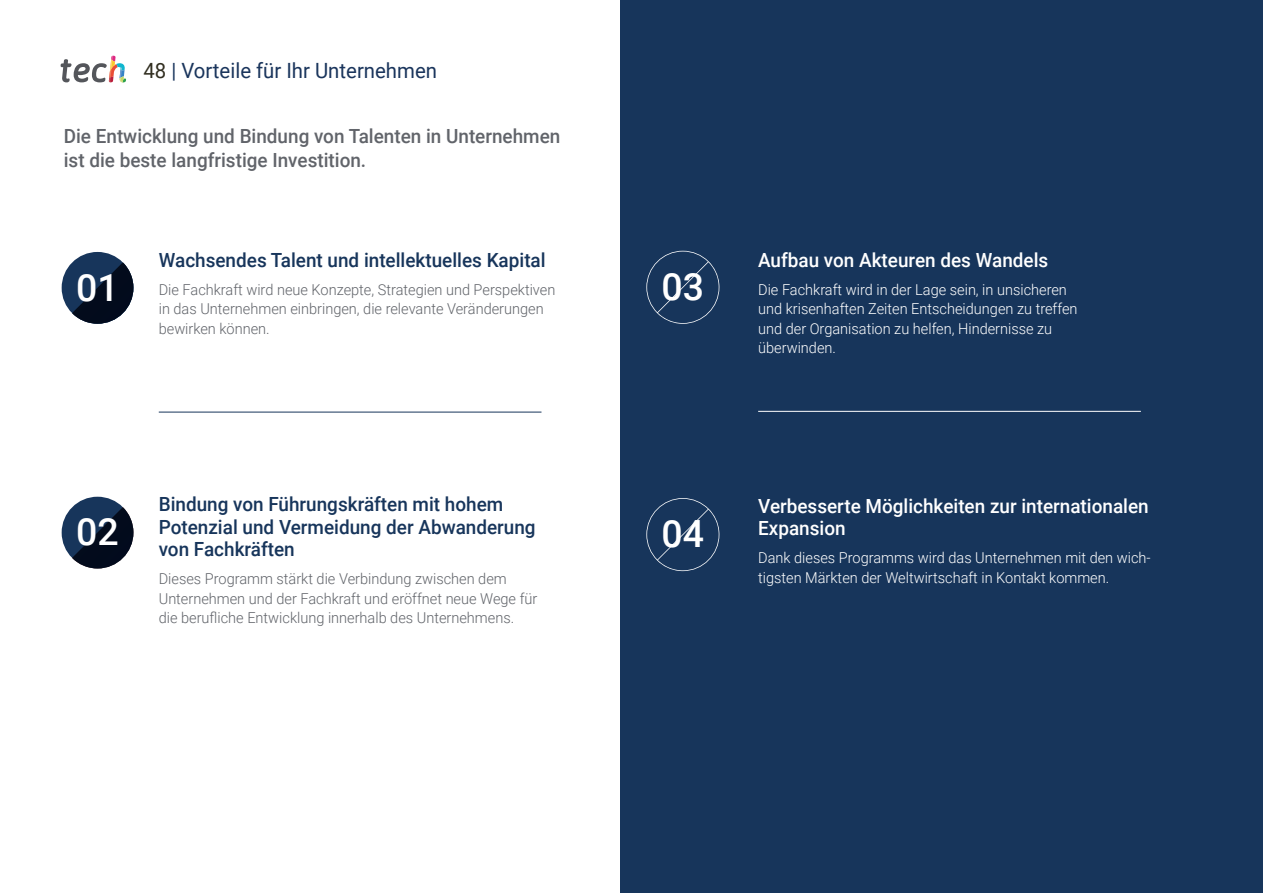
<style>
.page{position:relative;width:1263px;height:893px;background:#fff}
.page>*{position:absolute;margin:0;border:0;box-sizing:border-box;transform-origin:0 0}
.t1{font:500 37.5px "Roboto";color:#fff}
.t2{font:21px "Roboto";color:#1a355c}
.t3{font:500 19.5px/22.5px "Roboto";color:#17355b}
.t4{font:500 19.5px/24px "Roboto";color:#61646a}
.t5{font:500 19.5px/22.5px "Roboto";color:#fff}
.t6{font:300 15px/19.5px "Roboto";color:#61646a}
.t7{font:300 15px/19.5px "Roboto";color:#fff}
.s1{color:#312e20}
</style>
<div class="page">
<div style="left:621px;top:0;width:642px;height:893px;background:#17355b"></div>
<hr style="left:159px;top:412px;width:382px;height:1px;background:#17355b">
<hr style="left:758px;top:411px;width:383px;height:1px;background:#fff">
<svg style="left:646px;top:498px;width:73px;height:73px"></svg>
<svg style="left:646px;top:251px;width:73px;height:73px"></svg>
<svg style="left:61px;top:56px;width:65px;height:27px"></svg>
<div style="left:62px;top:252px;width:71px;height:72px;background:#17355b;border-radius:50%"></div>
<div style="left:62px;top:497px;width:71px;height:71px;background:#17355b;border-radius:50%"></div>
<svg style="left:72px;top:262px;width:61px;height:62px"></svg>
<svg style="left:72px;top:507px;width:61px;height:61px"></svg>
<h2 class="t2" style="left:144px;top:56px;width:295px"><span class="s1">48</span> | Vorteile für Ihr Unternehmen</h2>
<h3 class="t4" style="left:64px;top:124px;width:498px">Die Entwicklung und Bindung von Talenten in Unternehmen ist die beste langfristige Investition.</h3>
<h1 class="t1" style="left:76px;top:261px;width:44px">01</h1>
<h3 class="t3" style="left:159px;top:248px;width:388px">Wachsendes Talent und intellektuelles Kapital</h3>
<p class="t6" style="left:159px;top:279px;width:398px">Die Fachkraft wird neue Konzepte, Strategien und Perspektiven in das Unternehmen einbringen, die relevante Veränderungen bewirken können.</p>
<h1 class="t1" style="left:76px;top:506px;width:44px">02</h1>
<h3 class="t3" style="left:159px;top:492px;width:378px">Bindung von Führungskräften mit hohem<br>Potenzial und Vermeidung der Abwanderung von Fachkräften</h3>
<p class="t6" style="left:159px;top:569px;width:380px">Dieses Programm stärkt die Verbindung zwischen dem<br>Unternehmen und der Fachkraft und eröffnet neue Wege für die berufliche Entwicklung innerhalb des Unternehmens.</p>
<h1 class="t1" style="left:662px;top:260px;width:44px">03</h1>
<h3 class="t5" style="left:758px;top:248px;width:292px">Aufbau von Akteuren des Wandels</h3>
<p class="t7" style="left:758px;top:279px;width:321px">Die Fachkraft wird in der Lage sein, in unsicheren und krisenhaften Zeiten Entscheidungen zu treffen und der Organisation zu helfen, Hindernisse zu überwinden.</p>
<h1 class="t1" style="left:662px;top:508px;width:44px">04</h1>
<h3 class="t5" style="left:758px;top:494px;width:392px">Verbesserte Möglichkeiten zur internationalen<br>Expansion</h3>
<p class="t7" style="left:758px;top:548px;width:394px">Dank dieses Programms wird das Unternehmen mit den wich&shy;tigsten Märkten der Weltwirtschaft in Kontakt kommen.</p>
</div>
